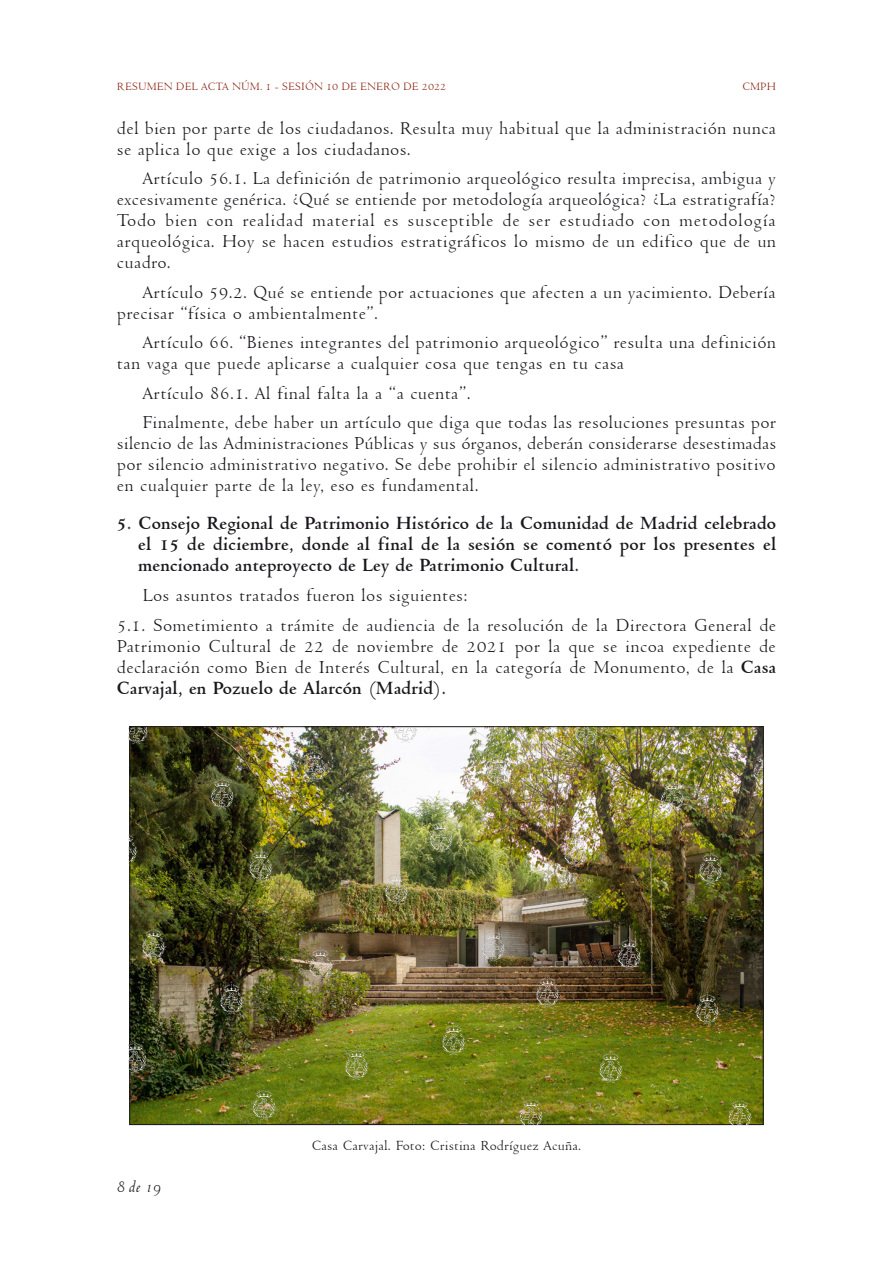
<style>
.page{position:relative;width:893px;height:1263px;background:#fff}
.page>*{position:absolute;margin:0;border:0;box-sizing:border-box;transform-origin:0 0}
.t1{font:19.5px/21px "Venetian 301 BT";letter-spacing:.005em;color:#1a171c}
.t2{font:700 19.5px/21px "Venetian 301 BT";letter-spacing:.01em;color:#1a171c;text-align:justify}
.t3{font:italic 18px "Venetian 301 BT";color:#1a171c}
.t4{font:15px "Venetian 301 BT";color:#1a171c}
.t5{font:12px "Venetian 301 BT";color:#8b2312}
.s1{font-weight:700}
</style>
<div class="page">
<img style="left:129px;top:727px;width:634px;height:398px">
<p class="t5" style="left:117px;top:80px;width:331px">RESUMEN DEL ACTA NÚM. 1 - SESIÓN 10 DE ENERO DE 2022</p>
<p class="t5" style="left:742px;top:80px;width:35px">CMPH</p>
<p class="t1" style="left:117px;top:118px;width:661px">del bien por parte de los ciudadanos. Resulta muy habitual que la administración nunca se aplica lo que exige a los ciudadanos.</p>
<p class="t1" style="left:117px;top:168px;width:661px;text-align:justify;text-indent:26px">Artículo 56.1. La definición de patrimonio arqueológico resulta imprecisa, ambigua y excesivamente genérica. ¿Qué se entiende por metodología arqueológica? ¿La estratigrafía?<br>Todo bien con realidad material es susceptible de ser estudiado con metodología arqueológica. Hoy se hacen estudios estratigráficos lo mismo de un edifico que de un cuadro.</p>
<p class="t1" style="left:117px;top:282px;width:660px;text-indent:26px">Artículo 59.2. Qué se entiende por actuaciones que afecten a un yacimiento. Debería precisar “física o ambientalmente”.</p>
<p class="t1" style="left:117px;top:332px;width:661px;text-indent:26px">Artículo 66. “Bienes integrantes del patrimonio arqueológico” resulta una definición tan vaga que puede aplicarse a cualquier cosa que tengas en tu casa</p>
<p class="t1" style="left:142px;top:379px;width:635px;line-height:29.5px">Artículo 86.1. Al final falta la a “a cuenta”.<br>Finalmente, debe haber un artículo que diga que todas las resoluciones presuntas por</p>
<p class="t1" style="left:117px;top:433px;width:661px;text-align:justify">silencio de las Administraciones Públicas y sus órganos, deberán considerarse desestimadas por silencio administrativo negativo. Se debe prohibir el silencio administrativo positivo en cualquier parte de la ley, eso es fundamental.</p>
<p class="t2" style="left:138px;top:513px;width:640px;text-indent:-21px">5. Consejo Regional de Patrimonio Histórico de la Comunidad de Madrid celebrado el 15 de diciembre, donde al final de la sesión se comentó por los presentes el mencionado anteproyecto de Ley de Patrimonio Cultural.</p>
<p class="t1" style="left:117px;top:581px;width:661px;line-height:29.5px;text-indent:26px">Los asuntos tratados fueron los siguientes:<br>5.1. Sometimiento a trámite de audiencia de la resolución de la Directora General de</p>
<p class="t1" style="left:117px;top:635px;width:661px;text-align:justify">Patrimonio Cultural de 22 de noviembre de 2021 por la que se incoa expediente de declaración como Bien de Interés Cultural, en la categoría de Monumento, de la <span class="s1">Casa Carvajal, en Pozuelo de Alarcón (Madrid).</span></p>
<p class="t3" style="left:117px;top:1177px;width:46px">8 de 19</p>
<p class="t4" style="left:312px;top:1137px;width:271px">Casa Carvajal. Foto: Cristina Rodríguez Acuña.</p>
</div>
